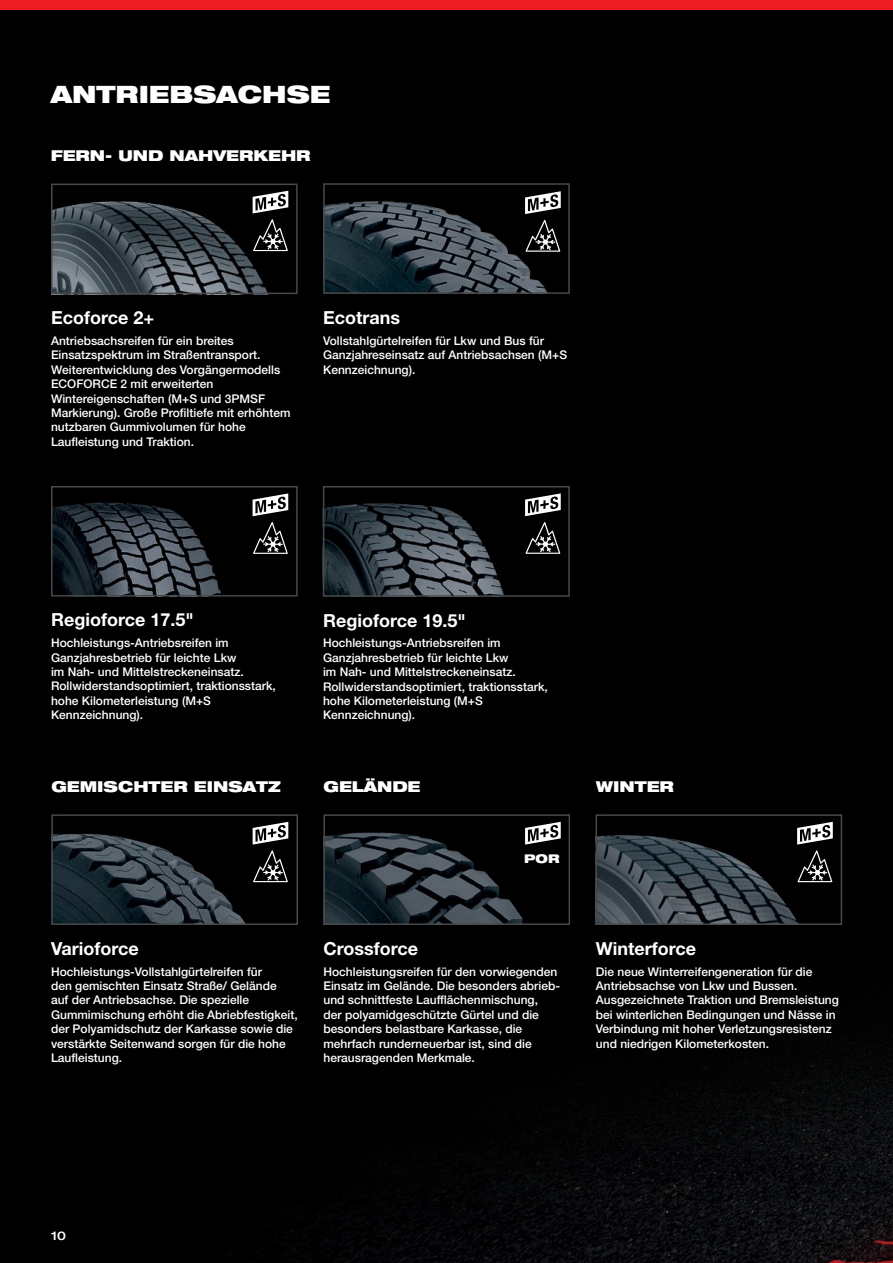
<style>
.page{position:relative;width:893px;height:1263px;background:#000}
.page>*{position:absolute;margin:0;border:0;box-sizing:border-box;transform-origin:0 0}
.t1{font:900 expanded 24px "Helvetica Neue LT Std";color:#fff}
.t2{font:700 18px "Helvetica Neue LT Std";color:#fff}
.t3{font:900 expanded 15px "Helvetica Neue LT Std";color:#fff}
.t4{font:500 12px/14.4px "Helvetica Neue LT Std";color:#fff}
.t5{font:900 expanded 12px "Helvetica Neue LT Std";color:#fff}
.t6{font:500 expanded 12px "Helvetica Neue LT Std";color:#fff}
</style>
<div class="page">
<img style="left:285px;top:814px;width:608px;height:449px">
<img style="left:326px;top:201px;width:235px;height:90px">
<div style="left:323px;top:183px;width:247px;height:111px;border:2px solid #47494a"></div>
<img style="left:54px;top:499px;width:200px;height:94px">
<div style="left:51px;top:486px;width:247px;height:110px;border:2px solid #47494a"></div>
<img style="left:326px;top:503px;width:200px;height:91px">
<div style="left:323px;top:486px;width:247px;height:111px;border:2px solid #47494a"></div>
<img style="left:54px;top:190px;width:235px;height:101px">
<div style="left:51px;top:184px;width:247px;height:110px;border:2px solid #47494a"></div>
<svg style="left:253px;top:191px;width:35px;height:22px"></svg>
<svg style="left:253px;top:219px;width:35px;height:32px"></svg>
<svg style="left:253px;top:493px;width:35px;height:23px"></svg>
<svg style="left:253px;top:522px;width:35px;height:32px"></svg>
<svg style="left:525px;top:191px;width:36px;height:23px"></svg>
<svg style="left:525px;top:220px;width:35px;height:32px"></svg>
<svg style="left:525px;top:493px;width:36px;height:23px"></svg>
<svg style="left:525px;top:522px;width:35px;height:32px"></svg>
<div style="left:0;top:0;width:893px;height:10px;background:#ed1d24"></div>
<img style="left:54px;top:817px;width:241px;height:105px">
<div style="left:51px;top:814px;width:247px;height:111px;border:2px solid #47494a"></div>
<img style="left:326px;top:817px;width:241px;height:105px">
<div style="left:323px;top:814px;width:247px;height:111px;border:2px solid #47494a"></div>
<img style="left:599px;top:817px;width:240px;height:105px">
<div style="left:596px;top:814px;width:246px;height:111px;border:2px solid #47494a"></div>
<svg style="left:253px;top:822px;width:35px;height:22px"></svg>
<svg style="left:253px;top:850px;width:35px;height:32px"></svg>
<svg style="left:797px;top:822px;width:36px;height:22px"></svg>
<svg style="left:797px;top:850px;width:35px;height:32px"></svg>
<svg style="left:525px;top:822px;width:36px;height:22px"></svg>
<h1 class="t1" style="left:51px;top:78px;width:281px">ANTRIEBSACHSE</h1>
<p class="t3" style="left:51px;top:145px;width:261px">FERN- UND NAHVERKEHR</p>
<h2 class="t2" style="left:51px;top:307px;width:105px">Ecoforce 2+</h2>
<p class="t4" style="left:51px;top:333px;width:241px">Antriebsachsreifen für ein breites Einsatzspektrum im Straßentransport.<br>Weiterentwicklung des Vorgängermodells ECOFORCE 2 mit erweiterten Wintereigenschaften (M+S und 3PMSF Markierung). Große Profiltiefe mit erhöhtem nutzbaren Gummivolumen für hohe Laufleistung und Traktion.</p>
<h2 class="t2" style="left:323px;top:307px;width:79px">Ecotrans</h2>
<p class="t4" style="left:323px;top:333px;width:245px">Vollstahlgürtelreifen für Lkw und Bus für<br>Ganzjahreseinsatz auf Antriebsachsen (M+S<br>Kennzeichnung).</p>
<h2 class="t2" style="left:51px;top:609px;width:144px">Regioforce 17.5"</h2>
<p class="t4" style="left:51px;top:636px;width:226px">Hochleistungs-Antriebsreifen im Ganzjahresbetrieb für leichte Lkw<br>im Nah- und Mittelstreckeneinsatz.<br>Rollwiderstandsoptimiert, traktionsstark, hohe Kilometerleistung (M+S Kennzeichnung).</p>
<h2 class="t2" style="left:323px;top:609px;width:144px">Regioforce 19.5"</h2>
<p class="t4" style="left:323px;top:636px;width:226px">Hochleistungs-Antriebsreifen im Ganzjahresbetrieb für leichte Lkw<br>im Nah- und Mittelstreckeneinsatz.<br>Rollwiderstandsoptimiert, traktionsstark, hohe Kilometerleistung (M+S Kennzeichnung).</p>
<p class="t3" style="left:51px;top:776px;width:231px">GEMISCHTER EINSATZ</p>
<p class="t3" style="left:323px;top:776px;width:98px">GELÄNDE</p>
<p class="t3" style="left:596px;top:776px;width:80px">WINTER</p>
<p class="t5" style="left:524px;top:850px;width:37px">POR</p>
<h2 class="t2" style="left:51px;top:937px;width:89px">Varioforce</h2>
<p class="t4" style="left:51px;top:964px;width:248px">Hochleistungs-Vollstahlgürtelreifen für<br>den gemischten Einsatz Straße/ Gelände<br>auf der Antriebsachse. Die spezielle Gummimischung erhöht die Abriebfestigkeit, der Polyamidschutz der Karkasse sowie die verstärkte Seitenwand sorgen für die hohe Laufleistung.</p>
<h2 class="t2" style="left:323px;top:937px;width:96px">Crossforce</h2>
<p class="t4" style="left:323px;top:964px;width:238px">Hochleistungsreifen für den vorwiegenden Einsatz im Gelände. Die besonders abrieb&shy;und schnittfeste Laufflächenmischung,<br>der polyamidgeschützte Gürtel und die besonders belastbare Karkasse, die mehrfach runderneuerbar ist, sind die herausragenden Merkmale.</p>
<h2 class="t2" style="left:596px;top:937px;width:102px">Winterforce</h2>
<p class="t4" style="left:596px;top:964px;width:244px">Die neue Winterreifengeneration für die Antriebsachse von Lkw und Bussen.<br>Ausgezeichnete Traktion und Bremsleistung bei winterlichen Bedingungen und Nässe in Verbindung mit hoher Verletzungsresistenz und niedrigen Kilometerkosten.</p>
<p class="t6" style="left:51px;top:1228px;width:16px">10</p>
</div>
